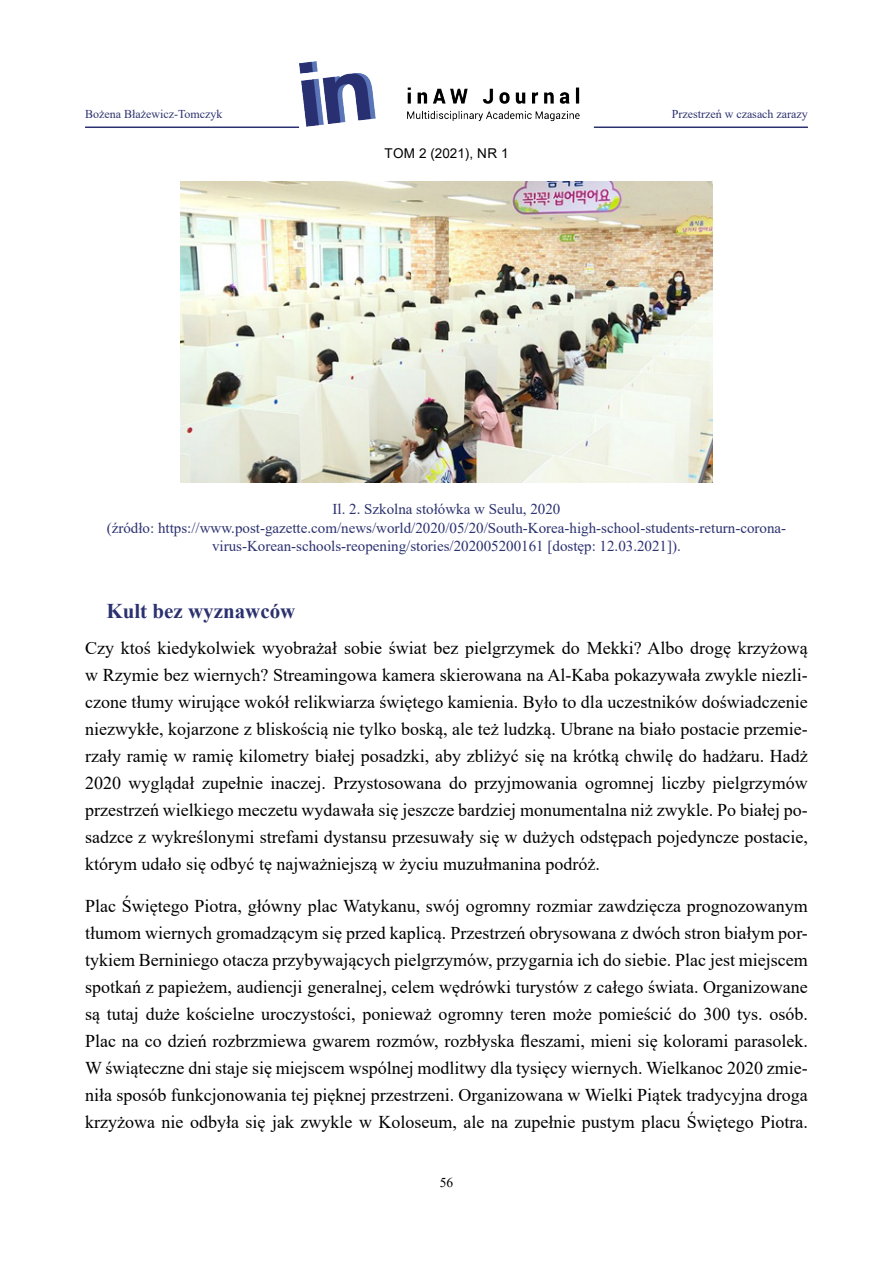
<style>
.page{position:relative;width:893px;height:1263px;background:#fff}
.page>*{position:absolute;margin:0;border:0;box-sizing:border-box;transform-origin:0 0}
.t1{font:700 21px "Times New Roman";color:#2b316f}
.t2{font:18px/27px "Times New Roman";color:#000;text-align:justify}
.t3{font:15px/18.8px "Times New Roman";color:#2b316f;text-align:center}
.t4{font:13.5px "Arial";letter-spacing:.01em;color:#000}
.t5{font:13.5px "Times New Roman";color:#000}
.t6{font:12px "Times New Roman";color:#2b316f}
</style>
<div class="page">
<img style="left:299px;top:61px;width:281px;height:66px">
<hr style="left:85px;top:126px;width:214px;height:2px;background:#2b316f">
<hr style="left:594px;top:126px;width:214px;height:2px;background:#2b316f">
<img style="left:181px;top:182px;width:531px;height:301px">
<p class="t6" style="left:85px;top:106px;width:139px">Bożena Błażewicz-Tomczyk</p>
<p class="t6" style="left:672px;top:106px;width:138px">Przestrzeń w czasach zarazy</p>
<p class="t4" style="left:384px;top:144px;width:126px">TOM 2 (2021), NR 1</p>
<p class="t3" style="left:107px;top:499px;width:681px">Il. 2. Szkolna stołówka w Seulu, 2020<br>(źródło: https://www.post-gazette.com/news/world/2020/05/20/South-Korea-high-school-students-return-corona&shy;virus-Korean-schools-reopening/stories/202005200161 [dostęp: 12.03.2021]).</p>
<p class="t1" style="left:106px;top:595px;width:190px">Kult bez wyznawców</p>
<p class="t2" style="left:85px;top:633px;width:724px">Czy ktoś kiedykolwiek wyobrażał sobie świat bez pielgrzymek do Mekki? Albo drogę krzyżową w Rzymie bez wiernych? Streamingowa kamera skierowana na Al-Kaba pokazywała zwykle niezli&shy;czone tłumy wirujące wokół relikwiarza świętego kamienia. Było to dla uczestników doświadczenie niezwykłe, kojarzone z bliskością nie tylko boską, ale też ludzką. Ubrane na biało postacie przemie&shy;rzały ramię w ramię kilometry białej posadzki, aby zbliżyć się na krótką chwilę do hadżaru. Hadż 2020 wyglądał zupełnie inaczej. Przystosowana do przyjmowania ogromnej liczby pielgrzymów przestrzeń wielkiego meczetu wydawała się jeszcze bardziej monumentalna niż zwykle. Po białej po&shy;sadzce z wykreślonymi strefami dystansu przesuwały się w dużych odstępach pojedyncze postacie, którym udało się odbyć tę najważniejszą w życiu muzułmanina podróż.</p>
<p class="t2" style="left:85px;top:891px;width:724px">Plac Świętego Piotra, główny plac Watykanu, swój ogromny rozmiar zawdzięcza prognozowanym tłumom wiernych gromadzącym się przed kaplicą. Przestrzeń obrysowana z dwóch stron białym por&shy;tykiem Berniniego otacza przybywających pielgrzymów, przygarnia ich do siebie. Plac jest miejscem spotkań z papieżem, audiencji generalnej, celem wędrówki turystów z całego świata. Organizowane są tutaj duże kościelne uroczystości, ponieważ ogromny teren może pomieścić do 300 tys. osób.<br>Plac na co dzień rozbrzmiewa gwarem rozmów, rozbłyska fleszami, mieni się kolorami parasolek.<br>W świąteczne dni staje się miejscem wspólnej modlitwy dla tysięcy wiernych. Wielkanoc 2020 zmie&shy;niła sposób funkcjonowania tej pięknej przestrzeni. Organizowana w Wielki Piątek tradycyjna droga krzyżowa nie odbyła się jak zwykle w Koloseum, ale na zupełnie pustym placu Świętego Piotra.</p>
<p class="t5" style="left:440px;top:1173px;width:15px">56</p>
</div>
